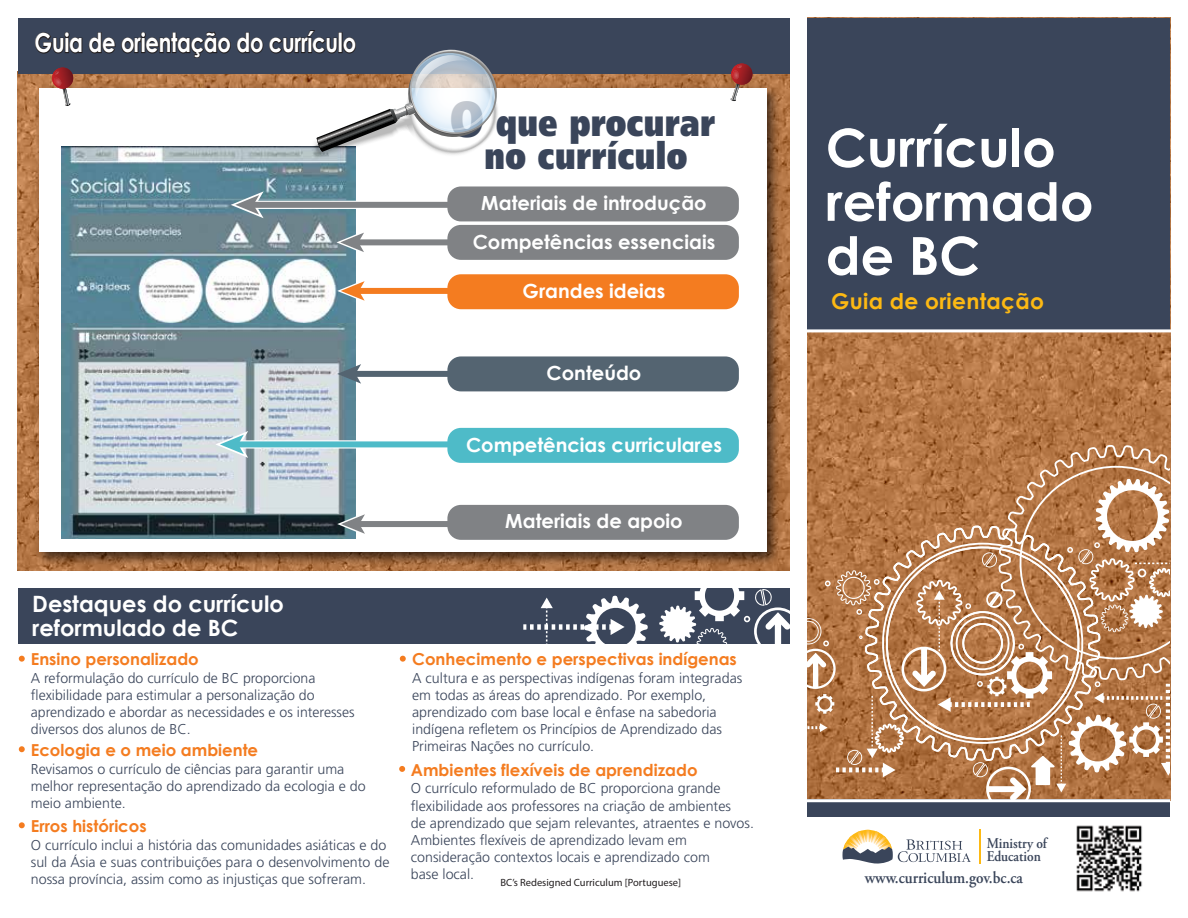
<style>
.page{position:relative;width:1188px;height:918px;background:#fff}
.page>*{position:absolute;margin:0;border:0;box-sizing:border-box;transform-origin:0 0}
.t1{font:700 52.5px/54px "Century Gothic";color:#fff}
.t2{font:900 50.7px "Frutiger";color:#3a455a;scale:.8 1}
.t3{font:900 37.5px/33px "Frutiger";letter-spacing:.015em;color:#3a455a;scale:.8 1}
.t4{font:700 26.25px "Century Gothic";letter-spacing:-.01em;color:#fff;scale:.8 1}
.t5{font:700 22.5px/24px "Century Gothic";color:#fff}
.t6{font:700 21.75px "Century Gothic";letter-spacing:.015em;color:#fdb913}
.t7{font:700 19.5px "Century Gothic";color:#fff}
.t8{font:600 16.95px "Adobe Garamond Pro";color:#3a455a;scale:.9 1}
.t9{font:700 16.5px "Century Gothic";color:#f47c20}
.t10{font:600 14.85px/13.2px "Adobe Garamond Pro";color:#3a455a;scale:.9 1}
.t11{font:300 14.25px/17.1px "Frutiger";color:#3a455a}
.t12{font:10.5px "Myriad Pro";color:#231f20}
</style>
<div class="page">
<img style="left:18px;top:74px;width:772px;height:497px">
<img style="left:807px;top:18px;width:363px;height:781px">
<div style="left:808px;top:18px;width:362px;height:314px;background:#3a455a"></div>
<div style="left:18px;top:18px;width:772px;height:56px;background:#3a455a"></div>
<div style="left:18px;top:588px;width:772px;height:56px;background:#3a455a"></div>
<div style="left:807px;top:799px;width:363px;height:18px;background:#3a455a"></div>
<hr style="left:804px;top:799px;width:366px;height:3px;background:#fff">
<hr style="left:804px;top:329px;width:384px;height:3px;background:#fff">
<img style="left:30px;top:80px;width:755px;height:490px">
<div style="left:39px;top:89px;width:727px;height:463px;background:#fff"></div>
<img style="left:62px;top:161px;width:293px;height:163px">
<img style="left:62px;top:324px;width:293px;height:215px">
<svg style="left:264px;top:201px;width:183px;height:8px"></svg>
<div style="left:252px;top:202px;width:198px;height:6px;background:#808285"></div>
<svg style="left:231px;top:191px;width:33px;height:27px"></svg>
<div style="left:360px;top:238px;width:90px;height:9px;background:#cdcecf"></div>
<div style="left:357px;top:239px;width:93px;height:6px;background:#808285"></div>
<svg style="left:336px;top:229px;width:33px;height:27px"></svg>
<div style="left:361px;top:287px;width:89px;height:8px;background:#fef9f6"></div>
<div style="left:358px;top:288px;width:92px;height:6px;background:#f47c20"></div>
<svg style="left:337px;top:278px;width:33px;height:26px"></svg>
<div style="left:379px;top:370px;width:71px;height:8px;background:#f5f6f7"></div>
<div style="left:354px;top:371px;width:96px;height:6px;background:#546471"></div>
<svg style="left:337px;top:360px;width:51px;height:27px"></svg>
<div style="left:239px;top:440px;width:211px;height:9px;background:#b4e2e7"></div>
<div style="left:237px;top:441px;width:213px;height:6px;background:#4ebbc8"></div>
<svg style="left:215px;top:431px;width:33px;height:27px"></svg>
<div style="left:358px;top:521px;width:92px;height:6px;background:#808285"></div>
<svg style="left:337px;top:511px;width:28px;height:26px"></svg>
<div style="left:447px;top:186px;width:292px;height:35px;background:#808285;border-radius:14px"></div>
<div style="left:447px;top:225px;width:292px;height:35px;background:#808285;border-radius:14px"></div>
<div style="left:447px;top:274px;width:292px;height:35px;background:#f47c20;border-radius:14px"></div>
<div style="left:447px;top:356px;width:292px;height:35px;background:#546471;border-radius:14px"></div>
<div style="left:447px;top:428px;width:292px;height:35px;background:#4ebbc8;border-radius:14px"></div>
<div style="left:447px;top:505px;width:292px;height:35px;background:#808285;border-radius:14px"></div>
<svg style="left:523px;top:595px;width:125px;height:49px"></svg>
<svg style="left:659px;top:588px;width:131px;height:56px"></svg>
<svg style="left:808px;top:445px;width:362px;height:355px;background:#bb875d"></svg>
<hr style="left:979px;top:830px;width:1px;height:34px;background:#fdb913">
<svg style="left:842px;top:830px;width:129px;height:34px"></svg>
<img style="left:1076px;top:825px;width:66px;height:67px">
<svg style="left:730px;top:63px;width:24px;height:38px"></svg>
<svg style="left:34px;top:30px;width:467px;height:131px"></svg>
<svg style="left:19px;top:656px;width:6px;height:6px"></svg>
<svg style="left:400px;top:656px;width:6px;height:6px"></svg>
<svg style="left:19px;top:746px;width:6px;height:6px"></svg>
<svg style="left:19px;top:822px;width:6px;height:6px"></svg>
<svg style="left:399px;top:766px;width:6px;height:6px"></svg>
<h3 class="t4" style="left:35px;top:23px;width:403px">Guia de orientação do currículo</h3>
<h2 class="t2" style="left:450px;top:88px;width:43px">O</h2>
<h3 class="t3" style="left:449px;top:105px;width:364px">What to l ok for in the curriculum</h3>
<h3 class="t3" style="left:484px;top:107px;width:290px;text-indent:12px">que procurar no currículo</h3>
<h3 class="t7" style="left:481px;top:188px;width:227px">Materiais de introdução</h3>
<h3 class="t7" style="left:473px;top:227px;width:244px">Competências essenciais</h3>
<h3 class="t7" style="left:523px;top:276px;width:144px">Grandes ideias</h3>
<h3 class="t7" style="left:547px;top:358px;width:96px">Conteúdo</h3>
<h3 class="t7" style="left:466px;top:430px;width:257px">Competências curriculares</h3>
<h3 class="t7" style="left:505px;top:506px;width:179px">Materiais de apoio</h3>
<h3 class="t5" style="left:32px;top:590px;width:253px">Destaques do currículo reformulado de BC</h3>
<p class="t9" style="left:31px;top:646px;width:169px">Ensino personalizado</p>
<p class="t11" style="left:31px;top:669px;width:325px">A reformulação do currículo de BC proporciona flexibilidade para estimular a personalização do aprendizado e abordar as necessidades e os interesses diversos dos alunos de BC.</p>
<p class="t9" style="left:31px;top:738px;width:229px">Ecologia e o meio ambiente</p>
<p class="t11" style="left:31px;top:761px;width:336px">Revisamos o currículo de ciências para garantir uma melhor representação do aprendizado da ecologia e do meio ambiente.</p>
<p class="t9" style="left:31px;top:814px;width:117px">Erros históricos</p>
<p class="t11" style="left:31px;top:837px;width:360px">O currículo inclui a história das comunidades asiáticas e do sul da Ásia e suas contribuições para o desenvolvimento de nossa província, assim como as injustiças que sofreram.</p>
<p class="t9" style="left:412px;top:646px;width:326px">Conhecimento e perspectivas indígenas</p>
<p class="t11" style="left:412px;top:669px;width:332px">A cultura e as perspectivas indígenas foram integradas em todas as áreas do aprendizado. Por exemplo, aprendizado com base local e ênfase na sabedoria indígena refletem os Princípios de Aprendizado das Primeiras Nações no currículo.</p>
<p class="t9" style="left:411px;top:758px;width:288px">Ambientes flexíveis de aprendizado</p>
<p class="t11" style="left:411px;top:780px;width:345px">O currículo reformulado de BC proporciona grande flexibilidade aos professores na criação de ambientes<br>de aprendizado que sejam relevantes, atraentes e novos.<br>Ambientes flexíveis de aprendizado levam em consideração contextos locais e aprendizado com<br>base local.</p>
<p class="t12" style="left:500px;top:876px;width:182px">BC’s Redesigned Curriculum [Portuguese]</p>
<h1 class="t1" style="left:826px;top:118px;width:269px">Currículo reformado de BC</h1>
<h3 class="t6" style="left:831px;top:285px;width:214px">Guia de orientação</h3>
<p class="t10" style="left:987px;top:837px;width:68px">Ministry of<br>Education</p>
<p class="t8" style="left:865px;top:868px;width:177px">www.curriculum.gov.bc.ca</p>
</div>
